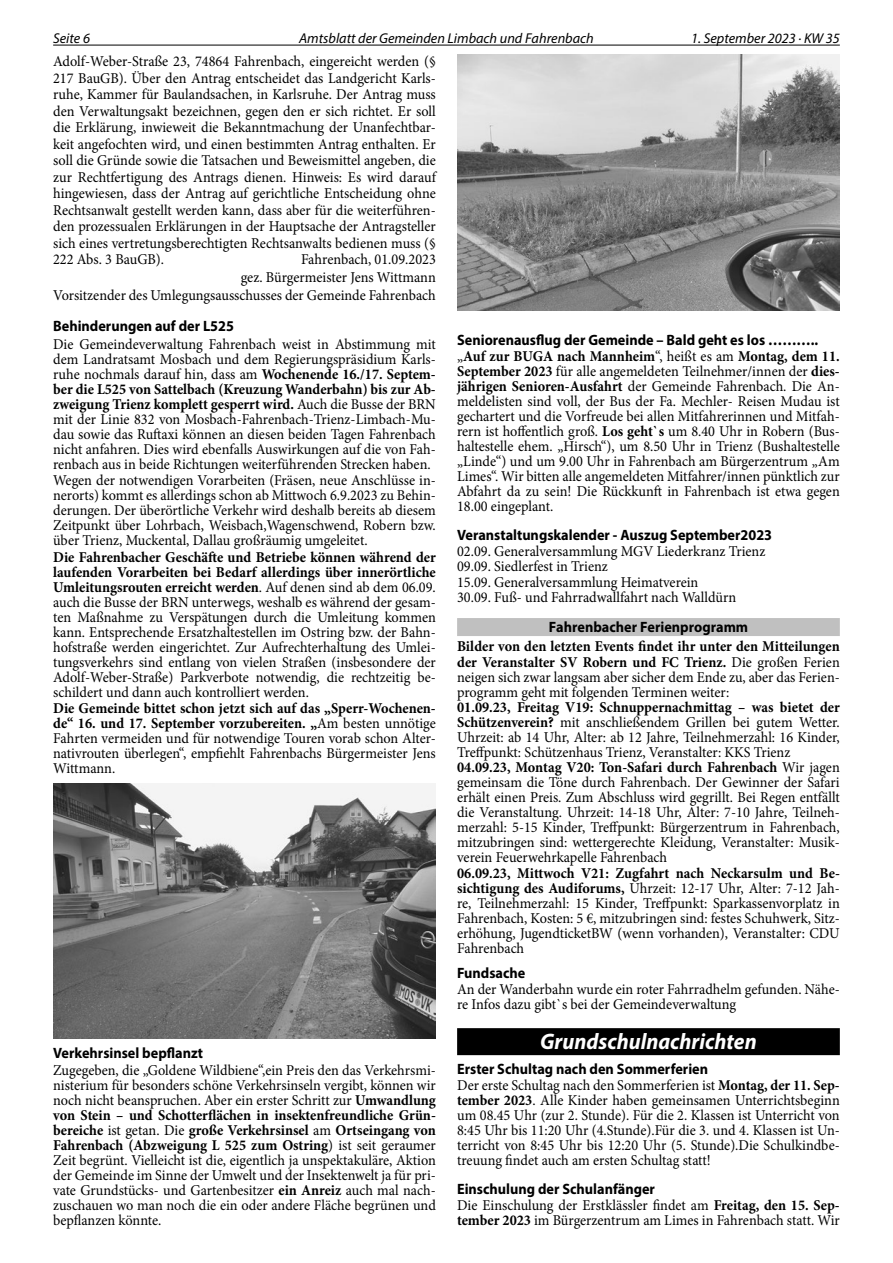
<style>
.page{position:relative;width:893px;height:1263px;background:#fff}
.page>*{position:absolute;margin:0;border:0;box-sizing:border-box;transform-origin:0 0}
.t1{font:italic 700 22.5px "Myriad Pro";color:#fff;scale:.95 1}
.t2{font:15px/15px "Minion Pro";color:#000;text-align:justify;scale:.95 1}
.t3{font:700 15px "Myriad Pro";color:#000;scale:.95 1}
.t4{font:italic 14.25px "Myriad Pro";color:#000}
.s1{font-weight:700}
</style>
<div class="page">
<hr style="left:53px;top:45px;width:787px;height:1px;background:#000">
<img style="left:53px;top:783px;width:383px;height:255px">
<div style="left:457px;top:618px;width:383px;height:18px;background:#c0c0c0"></div>
<div style="left:457px;top:1028px;width:383px;height:27px;background:#000"></div>
<img style="left:457px;top:55px;width:383px;height:255px">
<p class="t4" style="left:53px;top:29px;width:38px">Seite 6</p>
<p class="t4" style="left:299px;top:29px;width:296px">Amtsblatt der Gemeinden Limbach und Fahrenbach</p>
<p class="t4" style="left:691px;top:29px;width:150px">1. September 2023 · KW 35</p>
<p class="t2" style="left:53px;top:53px;width:404px;line-height:16.5px">Adolf-Weber-Straße 23, 74864 Fahrenbach, eingereicht werden (§ 217 BauGB). Über den Antrag entscheidet das Landgericht Karls&shy;ruhe, Kammer für Baulandsachen, in Karlsruhe. Der Antrag muss den Verwaltungsakt bezeichnen, gegen den er sich richtet. Er soll die Erklärung, inwieweit die Bekanntmachung der Unanfechtbar&shy;keit angefochten wird, und einen bestimmten Antrag enthalten. Er soll die Gründe sowie die Tatsachen und Beweismittel angeben, die zur Rechtfertigung des Antrags dienen. Hinweis: Es wird darauf hingewiesen, dass der Antrag auf gerichtliche Entscheidung ohne Rechtsanwalt gestellt werden kann, dass aber für die weiterführen&shy;den prozessualen Erklärungen in der Hauptsache der Antragsteller sich eines vertretungsberechtigten Rechtsanwalts bedienen muss (§ 222 Abs. 3 BauGB).</p>
<p class="t2" style="left:53px;top:250px;width:404px;line-height:18px;text-align:right">Fahrenbach, 01.09.2023<br>gez. Bürgermeister Jens Wittmann<br>Vorsitzender des Umlegungsausschusses der Gemeinde Fahrenbach</p>
<p class="t3" style="left:53px;top:316px;width:192px">Behinderungen auf der L525</p>
<p class="t2" style="left:53px;top:337px;width:404px">Die Gemeindeverwaltung Fahrenbach weist in Abstimmung mit dem Landratsamt Mosbach und dem Regierungspräsidium Karls&shy;ruhe nochmals darauf hin, dass am <span class="s1">Wochenende 16./17. Septem&shy;ber die L525 von Sattelbach (Kreuzung Wanderbahn) bis zur Ab&shy;zweigung Trienz komplett gesperrt wird.</span> Auch die Busse der BRN mit der Linie 832 von Mosbach-Fahrenbach-Trienz-Limbach-Mu&shy;dau sowie das Ruftaxi können an diesen beiden Tagen Fahrenbach nicht anfahren. Dies wird ebenfalls Auswirkungen auf die von Fah&shy;renbach aus in beide Richtungen weiterführenden Strecken haben.</p>
<p class="t2" style="left:53px;top:473px;width:404px">Wegen der notwendigen Vorarbeiten (Fräsen, neue Anschlüsse in&shy;nerorts) kommt es allerdings schon ab Mittwoch 6.9.2023 zu Behin&shy;derungen. Der überörtliche Verkehr wird deshalb bereits ab diesem Zeitpunkt über Lohrbach, Weisbach,Wagenschwend, Robern bzw. über Trienz, Muckental, Dallau großräumig umgeleitet.</p>
<p class="t2" style="left:53px;top:549px;width:404px"><span class="s1">Die Fahrenbacher Geschäfte und Betriebe können während der laufenden Vorarbeiten bei Bedarf allerdings über innerörtliche Umleitungsrouten erreicht werden</span>. Auf denen sind ab dem 06.09. auch die Busse der BRN unterwegs, weshalb es während der gesam&shy;ten Maßnahme zu Verspätungen durch die Umleitung kommen kann. Entsprechende Ersatzhaltestellen im Ostring bzw. der Bahn&shy;hofstraße werden eingerichtet. Zur Aufrechterhaltung des Umlei&shy;tungsverkehrs sind entlang von vielen Straßen (insbesondere der Adolf-Weber-Straße) Parkverbote notwendig, die rechtzeitig be&shy;schildert und dann auch kontrolliert werden.</p>
<p class="t2" style="left:53px;top:701px;width:404px"><span class="s1">Die Gemeinde bittet schon jetzt sich auf das „Sperr-Wochenen&shy;de“ 16. und 17. September vorzubereiten. „</span>Am besten unnötige Fahrten vermeiden und für notwendige Touren vorab schon Alter&shy;nativrouten überlegen“, empfiehlt Fahrenbachs Bürgermeister Jens Wittmann.</p>
<p class="t3" style="left:457px;top:330px;width:382px">Seniorenausflug der Gemeinde – Bald geht es los ………..</p>
<p class="t2" style="left:457px;top:349px;width:404px">„<span class="s1">Auf zur BUGA nach Mannheim</span>“, heißt es am <span class="s1">Montag, dem 11.<br>September 2023</span> für alle angemeldeten Teilnehmer/innen der <span class="s1">dies&shy;jährigen Senioren-Ausfahrt</span> der Gemeinde Fahrenbach. Die An&shy;meldelisten sind voll, der Bus der Fa. Mechler- Reisen Mudau ist gechartert und die Vorfreude bei allen Mitfahrerinnen und Mitfah&shy;rern ist hoffentlich groß. <span class="s1">Los geht`s</span> um 8.40 Uhr in Robern (Bus&shy;haltestelle ehem. „Hirsch“), um 8.50 Uhr in Trienz (Bushaltestelle „Linde“) und um 9.00 Uhr in Fahrenbach am Bürgerzentrum „Am Limes“. Wir bitten alle angemeldeten Mitfahrer/innen pünktlich zur Abfahrt da zu sein! Die Rückkunft in Fahrenbach ist etwa gegen 18.00 eingeplant.</p>
<p class="t3" style="left:457px;top:526px;width:333px">Veranstaltungskalender - Auszug September2023</p>
<p class="t2" style="left:457px;top:543px;width:326px;line-height:15.5px;text-align:left">02.09. Generalversammlung MGV Liederkranz Trienz 09.09. Siedlerfest in Trienz<br>15.09. Generalversammlung Heimatverein<br>30.09. Fuß- und Fahrradwallfahrt nach Walldürn</p>
<p class="t3" style="left:549px;top:617px;width:211px">Fahrenbacher Ferienprogramm</p>
<p class="t2" style="left:457px;top:639px;width:404px"><span class="s1">Bilder von den letzten Events findet ihr unter den Mitteilungen der Veranstalter SV Robern und FC Trienz.</span> Die großen Ferien neigen sich zwar langsam aber sicher dem Ende zu, aber das Ferien&shy;programm geht mit folgenden Terminen weiter:</p>
<p class="t2" style="left:457px;top:700px;width:404px;text-align:left"><span class="s1">01.09.23, Freitag V19: Schnuppernachmittag – was bietet der Schützenverein?</span> mit anschließendem Grillen bei gutem Wetter.<br>Uhrzeit: ab 14 Uhr, Alter: ab 12 Jahre, Teilnehmerzahl: 16 Kinder, Treffpunkt: Schützenhaus Trienz, Veranstalter: KKS Trienz <span class="s1">04.09.23, Montag V20: Ton-Safari durch Fahrenbach</span> Wir jagen gemeinsam die Töne durch Fahrenbach. Der Gewinner der Safari erhält einen Preis. Zum Abschluss wird gegrillt. Bei Regen entfällt die Veranstaltung. Uhrzeit: 14-18 Uhr, Alter: 7-10 Jahre, Teilneh&shy;merzahl: 5-15 Kinder, Treffpunkt: Bürgerzentrum in Fahrenbach, mitzubringen sind: wettergerechte Kleidung, Veranstalter: Musik&shy;verein Feuerwehrkapelle Fahrenbach</p>
<p class="t2" style="left:457px;top:865px;width:404px"><span class="s1">06.09.23, Mittwoch V21: Zugfahrt nach Neckarsulm und Be&shy;sichtigung des Audiforums,</span> Uhrzeit: 12-17 Uhr, Alter: 7-12 Jah&shy;re, Teilnehmerzahl: 15 Kinder, Treffpunkt: Sparkassenvorplatz in Fahrenbach, Kosten: 5 €, mitzubringen sind: festes Schuhwerk, Sitz&shy;erhöhung, JugendticketBW (wenn vorhanden), Veranstalter: CDU Fahrenbach</p>
<p class="t3" style="left:457px;top:963px;width:73px">Fundsache</p>
<p class="t2" style="left:457px;top:981px;width:404px">An der Wanderbahn wurde ein roter Fahrradhelm gefunden. Nähe&shy;re Infos dazu gibt`s bei der Gemeindeverwaltung</p>
<h1 class="t1" style="left:540px;top:1027px;width:229px">Grundschulnachrichten</h1>
<p class="t3" style="left:457px;top:1059px;width:266px">Erster Schultag nach den Sommerferien</p>
<p class="t2" style="left:457px;top:1077px;width:404px">Der erste Schultag nach den Sommerferien ist <span class="s1">Montag, der 11. Sep&shy;tember 2023</span>. Alle Kinder haben gemeinsamen Unterrichtsbeginn um 08.45 Uhr (zur 2. Stunde). Für die 2. Klassen ist Unterricht von 8:45 Uhr bis 11:20 Uhr (4.Stunde).Für die 3. und 4. Klassen ist Un&shy;terricht von 8:45 Uhr bis 12:20 Uhr (5. Stunde).Die Schulkindbe&shy;treuung findet auch am ersten Schultag statt!</p>
<p class="t3" style="left:457px;top:1179px;width:210px">Einschulung der Schulanfänger</p>
<p class="t2" style="left:457px;top:1197px;width:404px">Die Einschulung der Erstklässler findet am <span class="s1">Freitag, den 15. Sep&shy;tember 2023</span> im Bürgerzentrum am Limes in Fahrenbach statt. Wir</p>
<p class="t3" style="left:53px;top:1043px;width:159px">Verkehrsinsel bepflanzt</p>
<p class="t2" style="left:53px;top:1062px;width:404px">Zugegeben, die „Goldene Wildbiene“,ein Preis den das Verkehrsmi&shy;nisterium für besonders schöne Verkehrsinseln vergibt, können wir noch nicht beanspruchen. Aber ein erster Schritt zur <span class="s1">Umwandlung von Stein – und Schotterflächen in insektenfreundliche Grün&shy;bereiche</span> ist getan. Die <span class="s1">große Verkehrsinsel</span> am <span class="s1">Ortseingang von Fahrenbach (Abzweigung L 525 zum Ostring</span>) ist seit geraumer Zeit begrünt. Vielleicht ist die, eigentlich ja unspektakuläre, Aktion der Gemeinde im Sinne der Umwelt und der Insektenwelt ja für pri&shy;vate Grundstücks- und Gartenbesitzer <span class="s1">ein Anreiz</span> auch mal nach&shy;zuschauen wo man noch die ein oder andere Fläche begrünen und bepflanzen könnte.</p>
</div>
